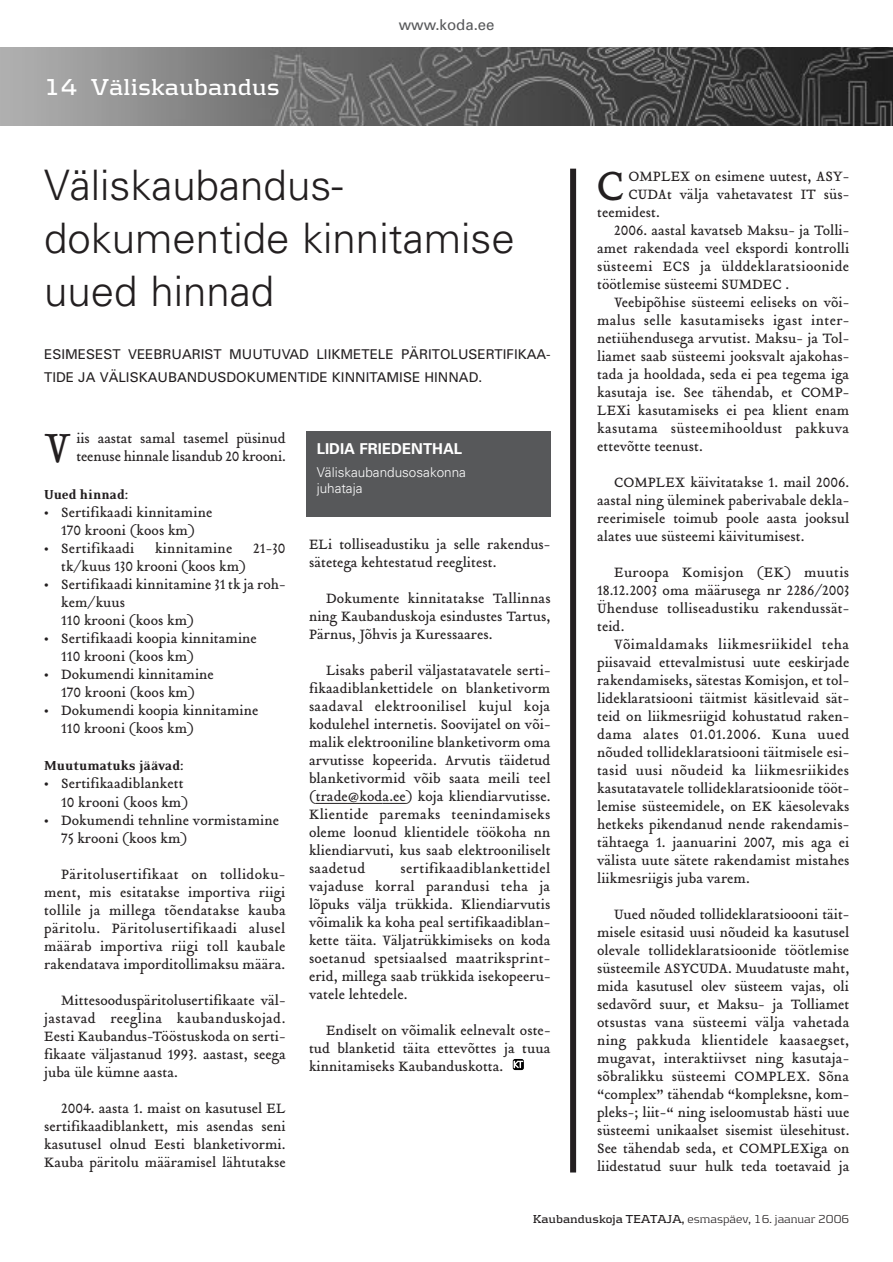
<style>
.page{position:relative;width:893px;height:1262px;background:#fff}
.page>*{position:absolute;margin:0;border:0;box-sizing:border-box;transform-origin:0 0}
.t1{font:45px "Tribute Roman";color:#231f20}
.t2{font:300 42px/52.5px "Univers";color:#231f20}
.t3{font:700 24px "Kontrapunkt";color:#fff}
.t4{font:15px/18px "Tribute Roman";color:#231f20;text-align:justify}
.t5{font:15px "Tribute Roman";letter-spacing:.02em;color:#231f20}
.t6{font:900 15px "Eidetic Neo";letter-spacing:-.005em;color:#231f20}
.t7{font:700 15px "Univers";color:#fff}
.t8{font:15px "Univers";color:#57585a}
.t9{font:13.5px/22.5px "Univers";color:#231f20}
.t10{font:300 13.5px/16.2px "Univers";color:#fff}
.t11{font:300 12px "Kontrapunkt";color:#231f20}
.s1{font-family:"Univers";font-weight:700;font-size:13.2px}
.s2{font-weight:700}
</style>
<div class="page">
<img style="left:0;top:47px;width:892px;height:79px">
<hr style="left:316px;top:803px;width:66px;height:1px;background:#231f20">
<svg style="left:382px;top:803px;width:24px;height:1px"></svg>
<svg style="left:513px;top:1059px;width:11px;height:11px"></svg>
<svg style="left:513px;top:1060px;width:10px;height:8px"></svg>
<div style="left:306px;top:431px;width:245px;height:85px;background:#57585a"></div>
<div style="left:570px;top:169px;width:6px;height:1003px;background:#231f20"></div>
<h3 class="t3" style="left:44px;top:79px;width:237px">14 Väliskaubandus</h3>
<p class="t8" style="left:399px;top:19px;width:97px">www.koda.ee</p>
<h2 class="t2" style="left:44px;top:163px;width:472px">Väliskaubandus&shy;dokumentide kinnitamise uued hinnad</h2>
<p class="t9" style="left:44px;top:344px;width:508px">ESIMESEST VEEBRUARIST MUUTUVAD LIIKMETELE PÄRITOLUSERTIFIKAA-<br>TIDE JA VÄLISKAUBANDUSDOKUMENTIDE KINNITAMISE HINNAD.</p>
<p class="t4" style="left:76px;top:431px;width:211px">iis aastat samal tasemel püsinud teenuse hinnale lisandub 20 krooni.</p>
<p class="t6" style="left:44px;top:489px;width:86px">Uued hinnad:</p>
<p class="t4" style="left:44px;top:505px;width:170px;text-align:center"><span class="s1">•</span> Sertifikaadi kinnitamine<br>170 krooni (koos km)</p>
<p class="t4" style="left:44px;top:541px;width:92px"><span class="s1">•</span> Sertifikaadi</p>
<p class="t4" style="left:155px;top:541px;width:79px">kinnitamine</p>
<p class="t4" style="left:253px;top:541px;width:34px">21-30</p>
<p class="t4" style="left:61px;top:559px;width:186px">tk/kuus 130 krooni (koos km)</p>
<p class="t4" style="left:61px;top:577px;width:226px;text-align:left;text-indent:-17px"><span class="s1">•</span> Sertifikaadi kinnitamine 31 tk ja roh&shy;kem/kuus<br>110 krooni (koos km)</p>
<p class="t4" style="left:61px;top:631px;width:197px;text-indent:-17px"><span class="s1">•</span> Sertifikaadi koopia kinnitamine<br>110 krooni (koos km)</p>
<p class="t4" style="left:44px;top:667px;width:171px;text-align:center"><span class="s1">•</span> Dokumendi kinnitamine<br>170 krooni (koos km)</p>
<p class="t4" style="left:61px;top:703px;width:199px;text-indent:-17px"><span class="s1">•</span> Dokumendi koopia kinnitamine<br>110 krooni (koos km)</p>
<p class="t6" style="left:44px;top:760px;width:141px">Muutumatuks jäävad:</p>
<p class="t4" style="left:61px;top:776px;width:129px;text-indent:-17px"><span class="s1">•</span> Sertifikaadiblankett<br>10 krooni (koos km)</p>
<p class="t4" style="left:61px;top:812px;width:219px;text-indent:-17px"><span class="s1">•</span> Dokumendi tehnline vormistamine<br>75 krooni (koos km)</p>
<p class="t4" style="left:44px;top:866px;width:243px;text-indent:17px">Päritolusertifikaat on tollidoku&shy;ment, mis esitatakse importiva riigi tollile ja millega tõendatakse kauba päritolu. Päritolusertifikaadi alusel määrab importiva riigi toll kaubale rakendatava imporditollimaksu määra.</p>
<p class="t4" style="left:44px;top:992px;width:243px;text-indent:17px">Mittesooduspäritolusertifikaate väl&shy;jastavad reeglina kaubanduskojad.<br>Eesti Kaubandus-Tööstuskoda on serti&shy;fikaate väljastanud 1993. aastast, seega juba üle kümne aasta.</p>
<p class="t4" style="left:44px;top:1100px;width:243px;text-indent:17px">2004. aasta 1. maist on kasutusel EL sertifikaadiblankett, mis asendas seni kasutusel olnud Eesti blanketivormi.<br>Kauba päritolu määramisel lähtutakse</p>
<h1 class="t1" style="left:44px;top:430px;width:28px">V</h1>
<p class="t7" style="left:316px;top:443px;width:147px">LIDIA FRIEDENTHAL</p>
<p class="t10" style="left:316px;top:465px;width:151px">Väliskaubandusosakonna juhataja</p>
<p class="t4" style="left:309px;top:537px;width:243px">ELi tolliseadustiku ja selle rakendus&shy;sätetega kehtestatud reeglitest.</p>
<p class="t4" style="left:309px;top:591px;width:243px;text-indent:17px">Dokumente kinnitatakse Tallinnas ning Kaubanduskoja esindustes Tartus, Pärnus, Jõhvis ja Kuressaares.</p>
<p class="t4" style="left:309px;top:663px;width:243px;text-indent:17px">Lisaks paberil väljastatavatele serti&shy;fikaadiblankettidele on blanketivorm saadaval elektroonilisel kujul koja kodulehel internetis. Soovijatel on või&shy;malik elektrooniline blanketivorm oma arvutisse kopeerida. Arvutis täidetud blanketivormid võib saata meili teel (trade@koda.ee) koja kliendiarvutisse.<br>Klientide paremaks teenindamiseks oleme loonud klientidele töökoha nn kliendiarvuti, kus saab elektrooniliselt saadetud</p>
<p class="t4" style="left:309px;top:861px;width:243px;text-indent:92px">sertifikaadiblankettidel vajaduse korral parandusi teha ja lõpuks välja trükkida. Kliendiarvutis võimalik ka koha peal sertifikaadiblan&shy;kette täita. Väljatrükkimiseks on koda soetanud spetsiaalsed maatriksprint&shy;erid, millega saab trükkida isekopeeru&shy;vatele lehtedele.</p>
<p class="t4" style="left:309px;top:1023px;width:243px;text-indent:17px">Endiselt on võimalik eelnevalt oste&shy;tud blanketid täita ettevõttes ja tuua kinnitamiseks Kaubanduskotta.</p>
<p class="t4" style="left:628px;top:169px;width:222px">OMPLEX on esimene uutest, ASY-</p>
<p class="t4" style="left:628px;top:187px;width:222px">CUDAt välja vahetavatest IT süs-</p>
<p class="t4" style="left:597px;top:205px;width:64px">teemidest.</p>
<p class="t4" style="left:614px;top:223px;width:237px">2006. aastal kavatseb Maksu- ja Tolli-</p>
<p class="t4" style="left:597px;top:241px;width:254px">amet rakendada veel ekspordi kontrolli</p>
<p class="t5" style="left:597px;top:260px;width:253px">süsteemi ECS ja ülddeklaratsioonide</p>
<p class="t4" style="left:597px;top:277px;width:193px">töötlemise süsteemi SUMDEC .</p>
<p class="t4" style="left:614px;top:295px;width:237px">Veebipõhise süsteemi eeliseks on või-</p>
<p class="t5" style="left:597px;top:314px;width:254px">malus selle kasutamiseks igast inter-</p>
<p class="t4" style="left:597px;top:331px;width:254px">netiühendusega arvutist. Maksu- ja Tol-</p>
<p class="t4" style="left:597px;top:349px;width:254px">liamet saab süsteemi jooksvalt ajakohas-</p>
<p class="t4" style="left:597px;top:367px;width:254px">tada ja hooldada, seda ei pea tegema iga</p>
<p class="t4" style="left:597px;top:385px;width:254px">kasutaja ise. See tähendab, et COMP-</p>
<p class="t4" style="left:597px;top:403px;width:254px">LEXi kasutamiseks ei pea klient enam</p>
<p class="t5" style="left:597px;top:422px;width:253px">kasutama süsteemihooldust pakkuva</p>
<p class="t4" style="left:597px;top:439px;width:107px">ettevõtte teenust.</p>
<p class="t4" style="left:597px;top:475px;width:254px;text-indent:17px">COMPLEX käivitatakse 1. mail 2006. aastal ning üleminek paberivabale dekla&shy;reerimisele toimub poole aasta jooksul alates uue süsteemi käivitumisest.</p>
<p class="t4" style="left:597px;top:565px;width:254px;text-indent:17px">Euroopa Komisjon (EK) muutis 18.12.2003 oma määrusega nr 2286/2003<br>Ühenduse tolliseadustiku rakendussät&shy;teid.</p>
<p class="t4" style="left:597px;top:637px;width:254px;text-indent:17px">Võimaldamaks liikmesriikidel teha piisavaid ettevalmistusi uute eeskirjade rakendamiseks, sätestas Komisjon, et tol&shy;lideklaratsiooni täitmist käsitlevaid sät&shy;teid on liikmesriigid kohustatud raken&shy;dama alates 01.01.2006. Kuna uued nõuded tollideklaratsiooni täitmisele esi&shy;tasid uusi nõudeid ka liikmesriikides kasutatavatele tollideklaratsioonide tööt&shy;lemise süsteemidele, on EK käesolevaks hetkeks pikendanud nende rakendamis&shy;tähtaega 1. jaanuarini 2007, mis aga ei välista uute sätete rakendamist mistahes liikmesriigis juba varem.</p>
<p class="t4" style="left:597px;top:907px;width:254px;text-indent:17px">Uued nõuded tollideklaratsioooni täit&shy;misele esitasid uusi nõudeid ka kasutusel olevale tollideklaratsioonide töötlemise süsteemile ASYCUDA. Muudatuste maht, mida kasutusel olev süsteem vajas, oli sedavõrd suur, et Maksu- ja Tolliamet otsustas vana süsteemi välja vahetada ning pakkuda klientidele kaasaegset, mugavat, interaktiivset ning kasutaja&shy;sõbralikku süsteemi COMPLEX. Sõna “complex” tähendab “kompleksne, kom&shy;pleks-; liit-“ ning iseloomustab hästi uue süsteemi unikaalset sisemist ülesehitust.<br>See tähendab seda, et COMPLEXiga on liidestatud suur hulk teda toetavaid ja</p>
<h1 class="t1" style="left:596px;top:167px;width:29px">C</h1>
<p class="t11" style="left:532px;top:1215px;width:318px"><span class="s2">Kaubanduskoja TEATAJA,</span> esmaspäev, 16. jaanuar 2006</p>
</div>
